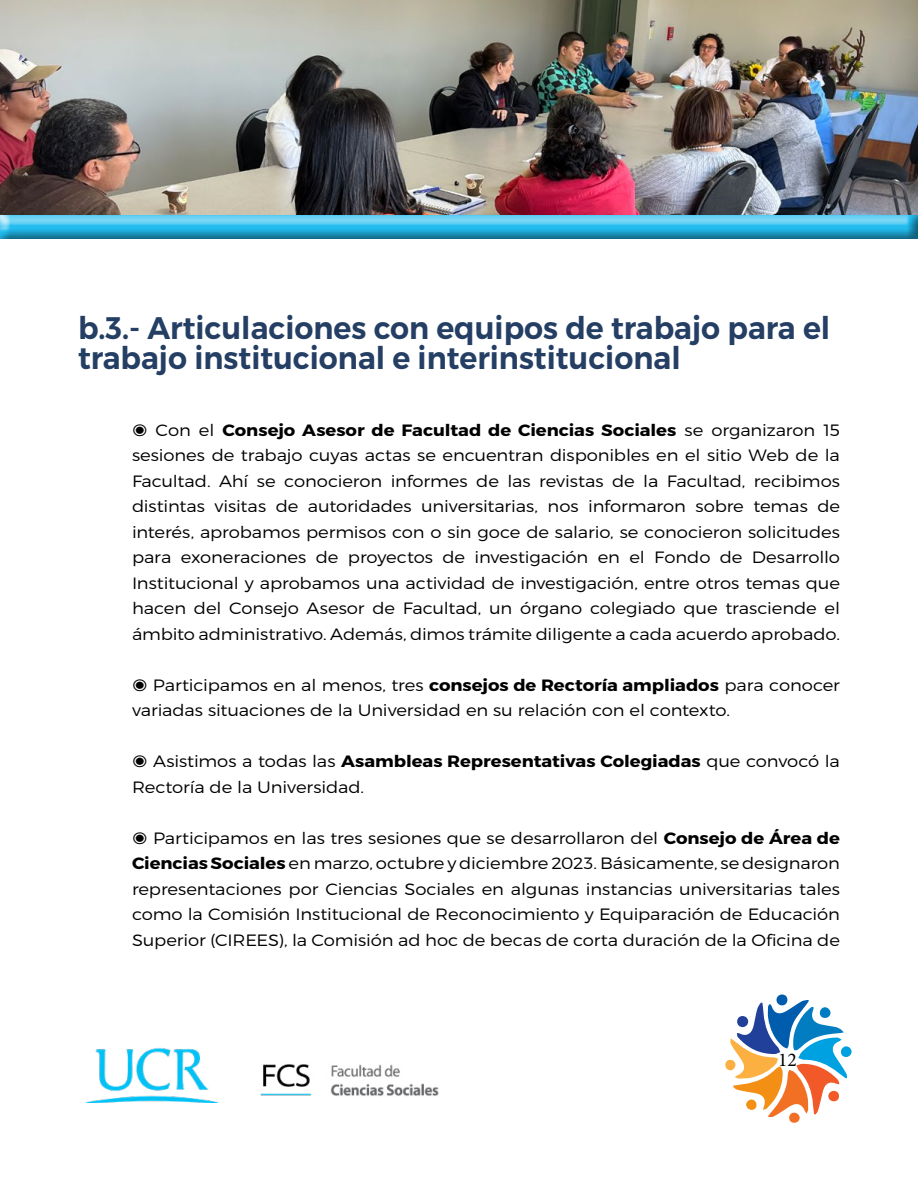
<style>
.page{position:relative;width:918px;height:1188px;background:#fff}
.page>*{position:absolute;margin:0;border:0;box-sizing:border-box;transform-origin:0 0}
.t1{font:31.2px/30px "Trueno S Bd";color:#243e64;scale:.96 1}
.t2{font:19.5px "Minion Pro";color:#000}
.t3{font:16.35px/25.5px "Trueno Lt";letter-spacing:-.01em;color:#000;text-align:justify;scale:1.1 1}
.t4{font:16.35px "Trueno Bd";letter-spacing:-.005em;color:#000;scale:1.1 1}
.s1{font-family:"Trueno Lt"}
.s2{font-family:"Trueno Bd"}
</style>
<div class="page">
<img style="left:260px;top:1064px;width:179px;height:32px">
<img style="left:88px;top:1048px;width:128px;height:54px">
<div style="left:776px;top:994px;width:11px;height:11px;background:#005cad;border-radius:50%"></div>
<div style="left:789px;top:1113px;width:11px;height:10px;background:#f27024;border-radius:50%"></div>
<svg style="left:730px;top:1000px;width:122px;height:117px"></svg>
<div style="left:725px;top:1060px;width:11px;height:10px;background:#fcb042;border-radius:50%"></div>
<div style="left:0;top:207px;width:918px;height:33px;background:#000;opacity:.75"></div>
<img style="left:0;top:0;width:918px;height:214px">
<h1 class="t1" style="left:78px;top:313px;width:785px">b.3.- Articulaciones con equipos de trabajo para el trabajo institucional e interinstitucional</h1>
<p class="t4" style="left:132px;top:420px;width:645px">◉ <span class="s1">Con el</span> Consejo Asesor de Facultad de Ciencias Sociales <span class="s1">se organizaron 15</span></p>
<p class="t3" style="left:132px;top:443px;width:645px">sesiones de trabajo cuyas actas se encuentran disponibles en el sitio Web de la Facultad. Ahí se conocieron informes de las revistas de la Facultad, recibimos distintas visitas de autoridades universitarias, nos informaron sobre temas de interés, aprobamos permisos con o sin goce de salario, se conocieron solicitudes para exoneraciones de proyectos de investigación en el Fondo de Desarrollo Institucional y aprobamos una actividad de investigación, entre otros temas que hacen del Consejo Asesor de Facultad, un órgano colegiado que trasciende el ámbito administrativo. Además, dimos trámite diligente a cada acuerdo aprobado.</p>
<p class="t3" style="left:132px;top:672px;width:645px">◉ Participamos en al menos, tres <span class="s2">consejos de Rectoría ampliados</span> para conocer variadas situaciones de la Universidad en su relación con el contexto.</p>
<p class="t4" style="left:132px;top:752px;width:645px">◉ <span class="s1">Asistimos a todas las</span> Asambleas Representativas Colegiadas <span class="s1">que convocó la</span></p>
<p class="t3" style="left:132px;top:774px;width:213px">Rectoría de la Universidad.</p>
<p class="t3" style="left:132px;top:825px;width:645px">◉ Participamos en las tres sesiones que se desarrollaron del <span class="s2">Consejo de Área de Ciencias Sociales</span> en marzo, octubre y diciembre 2023. Básicamente, se designaron representaciones por Ciencias Sociales en algunas instancias universitarias tales como la Comisión Institucional de Reconocimiento y Equiparación de Educación Superior (CIREES), la Comisión ad hoc de becas de corta duración de la Oficina de</p>
<p class="t2" style="left:778px;top:1047px;width:20px">12</p>
</div>
